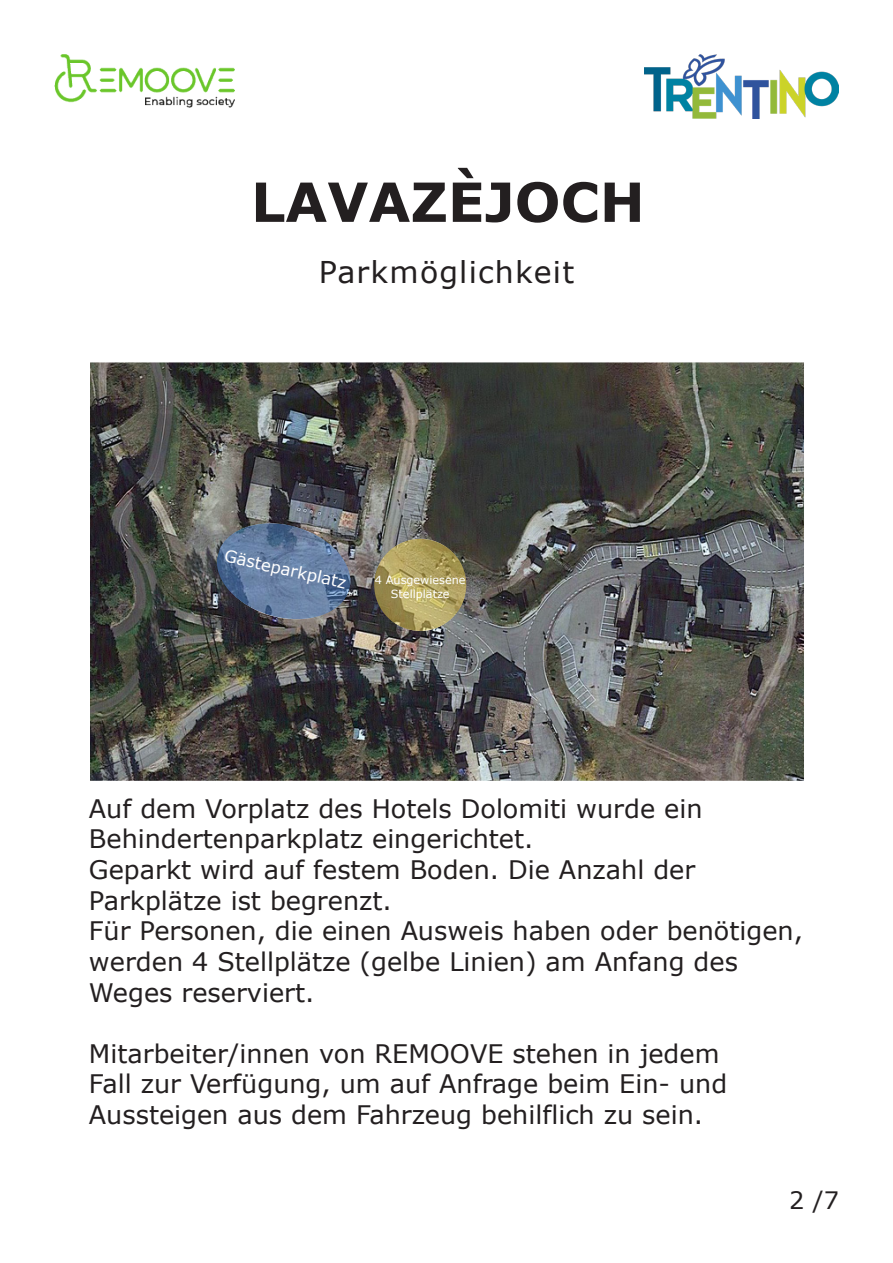
<style>
.page{position:relative;width:893px;height:1263px;background:#fff}
.page>*{position:absolute;margin:0;border:0;box-sizing:border-box;transform-origin:0 0}
.t1{font:700 54px "Verdana";color:#231f20}
.t2{font:30px "Verdana";letter-spacing:.04em;color:#231f20}
.t3{font:25.5px/30.6px "Verdana";color:#231f20}
.t4{font:24px "Verdana";color:#231f20}
.t5{font:16.5px "Verdana";color:#fff}
.t6{font:11.25px/13.5px "Verdana";color:#fff;text-align:center}
</style>
<div class="page">
<img style="left:54px;top:54px;width:180px;height:54px">
<img style="left:644px;top:54px;width:195px;height:64px">
<img style="left:90px;top:362px;width:714px;height:419px">
<img style="left:374px;top:539px;width:92px;height:92px;border-radius:46px">
<img style="left:217px;top:523px;width:133px;height:96px">
<p class="t1" style="left:251px;top:167px;width:395px">LAVAZÈJOCH</p>
<p class="t2" style="left:319px;top:253px;width:257px">Parkmöglichkeit</p>
<p class="t5" style="left:227px;top:546px;width:126px;rotate:12deg">Gästeparkplatz</p>
<p class="t6" style="left:375px;top:574px;width:92px">4 Ausgewiesene<br>Stellplätze</p>
<p class="t3" style="left:89px;top:794px;width:615px">Auf dem Vorplatz des Hotels Dolomiti wurde ein<br>Behindertenparkplatz eingerichtet.</p>
<p class="t3" style="left:89px;top:855px;width:608px">Geparkt wird auf festem Boden. Die Anzahl der<br>Parkplätze ist begrenzt.</p>
<p class="t3" style="left:89px;top:916px;width:715px">Für Personen, die einen Ausweis haben oder benötigen, werden 4 Stellplätze (gelbe Linien) am Anfang des<br>Weges reserviert.</p>
<p class="t3" style="left:89px;top:1038px;width:640px">Mitarbeiter/innen von REMOOVE stehen in jedem<br>Fall zur Verfügung, um auf Anfrage beim Ein- und<br>Aussteigen aus dem Fahrzeug behilflich zu sein.</p>
<p class="t4" style="left:789px;top:1184px;width:51px">2 /7</p>
</div>
